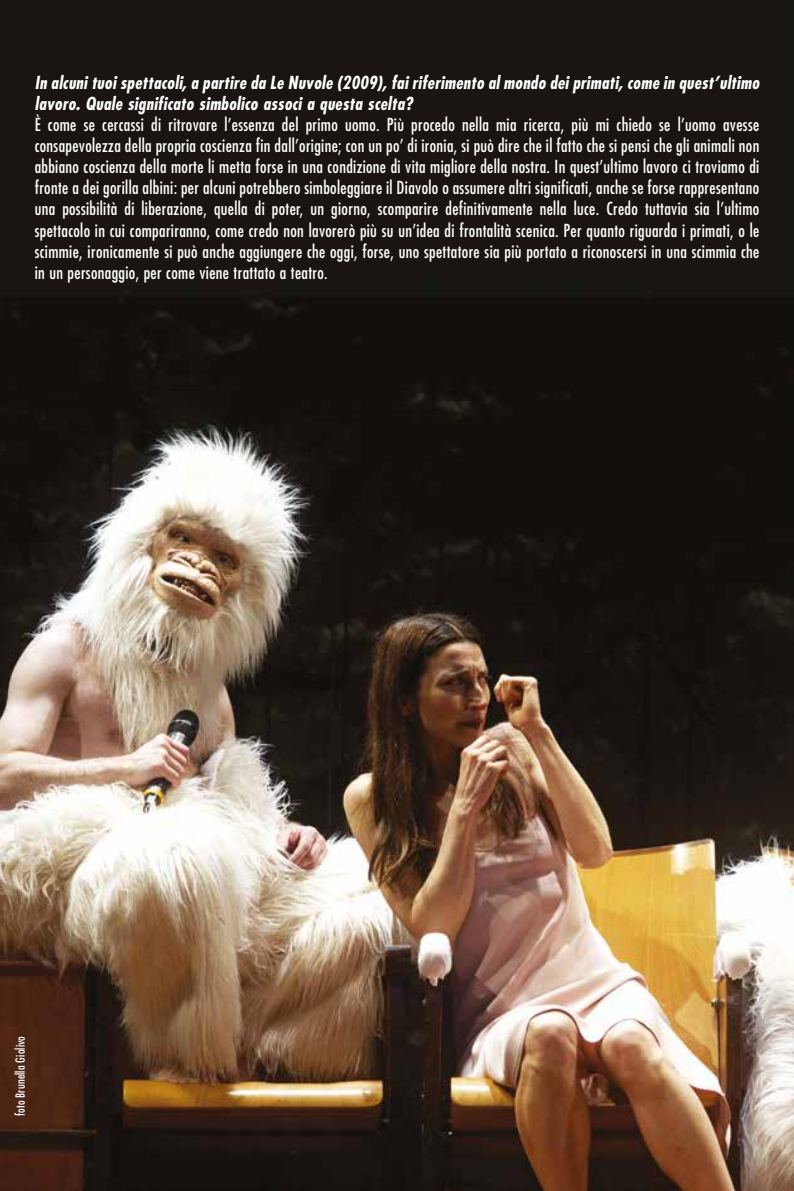
<style>
.page{position:relative;width:794px;height:1191px;background:#fff}
.page>*{position:absolute;margin:0;border:0;box-sizing:border-box;transform-origin:0 0}
.t1{font:condensed 17.5px/21.2px "Futura Std";letter-spacing:.02em;color:#fff;text-align:justify}
.t2{font:italic 700 condensed 17.5px/21px "Futura Std";letter-spacing:.02em;color:#fff}
.t3{font:condensed 12.25px "Futura Std";letter-spacing:.01em;color:#fff}
</style>
<div class="page">
<img style="left:0;top:0;width:794px;height:1191px">
<p class="t2" style="left:35px;top:72px;width:726px">In alcuni tuoi spettacoli, a partire da Le Nuvole (2009), fai riferimento al mondo dei primati, come in quest’ultimo lavoro. Quale significato simbolico associ a questa scelta?</p>
<p class="t1" style="left:35px;top:114px;width:726px">È come se cercassi di ritrovare l’essenza del primo uomo. Più procedo nella mia ricerca, più mi chiedo se l’uomo avesse consapevolezza della propria coscienza fin dall’origine; con un po’ di ironia, si può dire che il fatto che si pensi che gli animali non abbiano coscienza della morte li metta forse in una condizione di vita migliore della nostra. In quest’ultimo lavoro ci troviamo di fronte a dei gorilla albini: per alcuni potrebbero simboleggiare il Diavolo o assumere altri significati, anche se forse rappresentano una possibilità di liberazione, quella di poter, un giorno, scomparire definitivamente nella luce. Credo tuttavia sia l’ultimo spettacolo in cui compariranno, come credo non lavorerò più su un’idea di frontalità scenica. Per quanto riguarda i primati, o le scimmie, ironicamente si può anche aggiungere che oggi, forse, uno spettatore sia più portato a riconoscersi in una scimmia che in un personaggio, per come viene trattato a teatro.</p>
<p class="t3" style="left:13px;top:1116px;width:82px;rotate:-90deg">foto Brunella Giolivo</p>
</div>
